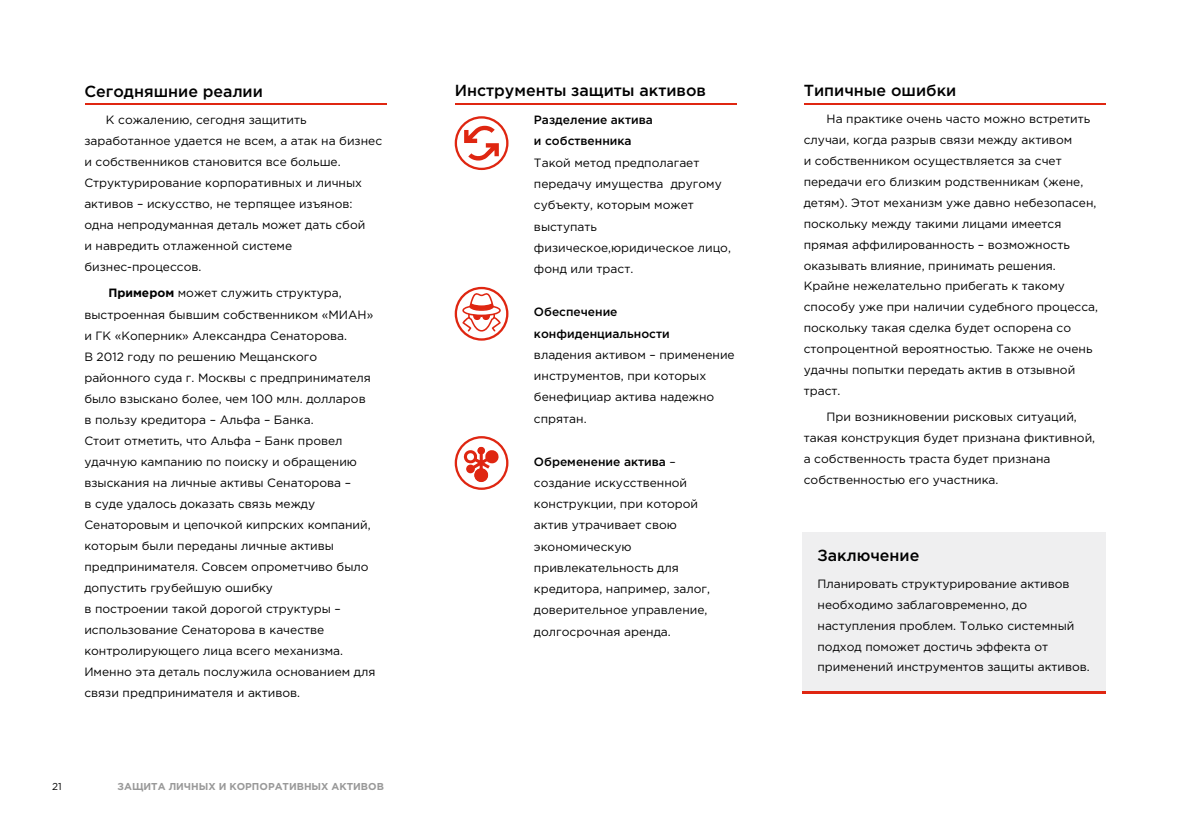
<style>
.page{position:relative;width:1191px;height:840px;background:#fff}
.page>*{position:absolute;margin:0;border:0;box-sizing:border-box;transform-origin:0 0}
.t1{font:500 16px "Gotham Pro";color:#000}
.t2{font:12px/21px "Gotham Pro";color:#000}
.t3{font:500 12px/21.6px "Gotham Pro";color:#000}
.t4{font:700 10px "Gotham Pro";color:#999}
.t5{font:10px "Gotham Pro";color:#000}
.s1{font-weight:700}
.s2{font-weight:500}
</style>
<div class="page">
<hr style="left:455px;top:103px;width:281px;height:2px;background:#df2611">
<svg style="left:455px;top:116px;width:53px;height:54px"></svg>
<svg style="left:455px;top:287px;width:53px;height:53px"></svg>
<svg style="left:455px;top:436px;width:53px;height:53px"></svg>
<div style="left:466px;top:464px;width:9px;height:9px;background:#df2611;border-radius:50%"></div>
<div style="left:486px;top:451px;width:11px;height:11px;background:#df2611;border-radius:50%"></div>
<div style="left:474px;top:468px;width:14px;height:14px;background:#df2611;border-radius:50%"></div>
<div style="left:477px;top:446px;width:8px;height:8px;background:#df2611;border-radius:50%"></div>
<div style="left:802px;top:531px;width:303px;height:162px;background:#efeff0"></div>
<hr style="left:802px;top:690px;width:303px;height:3px;background:#df2611">
<hr style="left:804px;top:103px;width:301px;height:2px;background:#df2611">
<hr style="left:85px;top:104px;width:302px;height:1px;background:#df2611">
<h1 class="t1" style="left:84px;top:85px;width:180px">Сегодняшние реалии</h1>
<p class="t2" style="left:84px;top:110px;width:299px;text-indent:22px">К сожалению, сегодня защитить заработанное удается не всем, а атак на бизнес и собственников становится все больше.<br>Структурирование корпоративных и личных активов – искусство, не терпящее изъянов: одна непродуманная деталь может дать сбой<br>и навредить отлаженной системе бизнес-процессов.</p>
<p class="t2" style="left:84px;top:283px;width:292px;text-indent:24px"><span class="s1">Примером</span> может служить структура, выстроенная бывшим собственником «МИАН» и ГК «Коперник» Александра Сенаторова.<br>В 2012 году по решению Мещанского районного суда г. Москвы с предпринимателя было взыскано более, чем 100 млн. долларов в пользу кредитора – Альфа – Банка.<br>Стоит отметить, что Альфа – Банк провел удачную кампанию по поиску и обращению взыскания на личные активы Сенаторова –<br>в суде удалось доказать связь между Сенаторовым и цепочкой кипрских компаний, которым были переданы личные активы предпринимателя. Совсем опрометчиво было допустить грубейшую ошибку<br>в построении такой дорогой структуры – использование Сенаторова в качестве контролирующего лица всего механизма.<br>Именно эта деталь послужила основанием для связи предпринимателя и активов.</p>
<p class="t5" style="left:52px;top:782px;width:11px">21</p>
<p class="t4" style="left:118px;top:782px;width:268px">ЗАЩИТА ЛИЧНЫХ И КОРПОРАТИВНЫХ АКТИВОВ</p>
<h1 class="t1" style="left:455px;top:85px;width:253px">Инструменты защиты активов</h1>
<p class="t3" style="left:534px;top:110px;width:120px">Разделение актива и собственника</p>
<p class="t2" style="left:534px;top:153px;width:198px">Такой метод предполагает передачу имущества другому субъекту, которым может выступать физическое,юридическое лицо, фонд или траст.</p>
<p class="t3" style="left:534px;top:301px;width:137px">Обеспечение конфиденциальности</p>
<p class="t2" style="left:534px;top:344px;width:202px">владения активом – применение инструментов, при которых бенефициар актива надежно спрятан.</p>
<p class="t2" style="left:534px;top:451px;width:178px"><span class="s2">Обременение актива</span> – создание искусственной конструкции, при которой актив утрачивает свою экономическую привлекательность для кредитора, например, залог, доверительное управление, долгосрочная аренда.</p>
<h1 class="t1" style="left:803px;top:85px;width:154px">Типичные ошибки</h1>
<p class="t2" style="left:803px;top:109px;width:296px;text-indent:23px">На практике очень часто можно встретить случаи, когда разрыв связи между активом<br>и собственником осуществляется за счет передачи его близким родственникам (жене, детям). Этот механизм уже давно небезопасен, поскольку между такими лицами имеется прямая аффилированность – возможность оказывать влияние, принимать решения.<br>Крайне нежелательно прибегать к такому способу уже при наличии судебного процесса, поскольку такая сделка будет оспорена со стопроцентной вероятностью. Также не очень удачны попытки передать актив в отзывной траст.</p>
<p class="t2" style="left:803px;top:407px;width:293px;text-indent:23px">При возникновении рисковых ситуаций, такая конструкция будет признана фиктивной, а собственность траста будет признана собственностью его участника.</p>
<h1 class="t1" style="left:817px;top:549px;width:103px">Заключение</h1>
<p class="t2" style="left:817px;top:573px;width:274px">Планировать структурирование активов необходимо заблаговременно, до наступления проблем. Только системный подход поможет достичь эффекта от применений инструментов защиты активов.</p>
</div>
